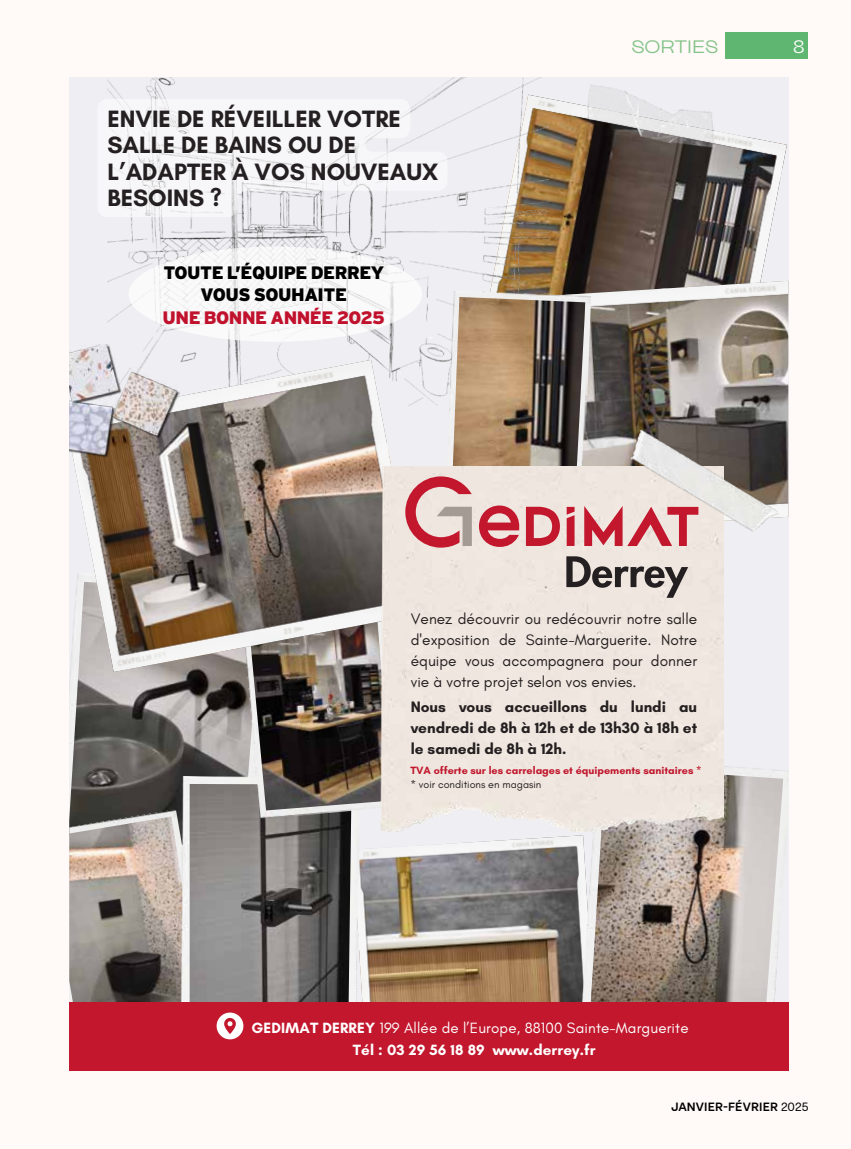
<style>
.page{position:relative;width:851px;height:1149px;background:#fff}
.page>*{position:absolute;margin:0;border:0;box-sizing:border-box;transform-origin:0 0}
.t1{font:700 24px/26.2px "Glacial Indifference";color:#241f20}
.t2{font:900 18px/22.2px "Interstate";letter-spacing:-.025em;color:#000;text-align:center}
.t3{font:900 18px "Interstate";letter-spacing:-.025em;color:#c1122d}
.t4{font:expanded 18px "Freigeist";letter-spacing:-.005em;color:#84c389}
.t5{font:18px "Freigeist";color:#fff}
.t6{font:15.45px/21px "Glacial Indifference";color:#241f20;text-align:justify}
.t7{font:700 15.45px/21px "Glacial Indifference";color:#241f20;text-align:justify}
.t8{font:15.15px/22.2px "Glacial Indifference";letter-spacing:.01em;color:#fff;text-align:center}
.t9{font:600 12px "BR Sonoma";letter-spacing:.01em;color:#000}
.t10{font:700 10.8px "Glacial Indifference";color:#c2172d}
.t11{font:10.8px "Glacial Indifference";color:#241f20}
.s1{font-weight:700}
.s2{font-weight:400}
</style>
<div class="page">
<div style="left:0;top:0;width:850px;height:1148px;background:#fffaf8"></div>
<div style="left:725px;top:32px;width:83px;height:27px;background:#5fb670"></div>
<div style="left:69px;top:78px;width:719px;height:992px;background:#efeff3"></div>
<img style="left:548px;top:98px;width:238px;height:183px">
<img style="left:107px;top:78px;width:441px;height:328px">
<img style="left:581px;top:85px;width:142px;height:68px">
<img style="left:529px;top:281px;width:259px;height:237px">
<img style="left:358px;top:835px;width:222px;height:166px">
<img style="left:69px;top:671px;width:173px;height:137px">
<img style="left:580px;top:757px;width:208px;height:244px">
<img style="left:589px;top:766px;width:194px;height:235px">
<img style="left:69px;top:808px;width:113px;height:8px">
<img style="left:69px;top:816px;width:113px;height:185px">
<img style="left:446px;top:291px;width:145px;height:175px">
<img style="left:452px;top:297px;width:133px;height:169px">
<img style="left:182px;top:776px;width:176px;height:225px">
<img style="left:190px;top:783px;width:161px;height:218px">
<img style="left:242px;top:671px;width:116px;height:148px">
<img style="left:249px;top:671px;width:132px;height:139px">
<img style="left:70px;top:360px;width:349px;height:311px">
<img style="left:69px;top:344px;width:111px;height:113px">
<div style="left:381px;top:466px;width:342px;height:365px;background:#efe6df"></div>
<img style="left:624px;top:400px;width:157px;height:158px">
<svg style="left:584px;top:506px;width:114px;height:40px;background:#db8d93"></svg>
<svg style="left:479px;top:505px;width:40px;height:41px;background:#d46b75"></svg>
<svg style="left:526px;top:506px;width:48px;height:40px;background:#d6747c"></svg>
<svg style="left:405px;top:476px;width:67px;height:71px;background:#d79b9e"></svg>
<svg style="left:566px;top:556px;width:122px;height:41px;background:#aea6a2"></svg>
<div style="left:69px;top:1001px;width:719px;height:69px;background:#c2172d"></div>
<svg style="left:216px;top:1012px;width:27px;height:26px"></svg>
<svg style="left:107px;top:99px;width:340px;height:118px"></svg>
<div style="left:128px;top:246px;width:294px;height:96px;background:#fff;border-radius:50%"></div>
<h1 class="t1" style="left:107px;top:105px;width:332px">ENVIE DE RÉVEILLER VOTRE<br>SALLE DE BAINS OU DE<br>L’ADAPTER À VOS NOUVEAUX<br>BESOINS ?</h1>
<p class="t2" style="left:163px;top:261px;width:222px">TOUTE L’ÉQUIPE DERREY<br>VOUS SOUHAITE</p>
<p class="t3" style="left:162px;top:307px;width:224px">UNE BONNE ANNÉE 2025</p>
<p class="t4" style="left:631px;top:36px;width:88px">SORTIES</p>
<p class="t5" style="left:793px;top:36px;width:13px">8</p>
<p class="t6" style="left:410px;top:608px;width:288px">Venez découvrir ou redécouvrir notre salle d'exposition de Sainte-Marguerite. Notre équipe vous accompagnera pour donner vie à votre projet selon vos envies.</p>
<p class="t7" style="left:410px;top:696px;width:288px">Nous vous accueillons du lundi au vendredi de 8h à 12h et de 13h30 à 18h et le samedi de 8h à 12h.</p>
<p class="t10" style="left:410px;top:763px;width:293px">TVA offerte sur les carrelages et équipements sanitaires *</p>
<p class="t11" style="left:410px;top:778px;width:132px">* voir conditions en magasin</p>
<p class="t8" style="left:251px;top:1016px;width:438px"><span class="s1">GEDIMAT DERREY</span> 199 Allée de l’Europe, 88100 Sainte-Marguerite<br><span class="s1">Tél : 03 29 56 18 89 www.derrey.fr</span></p>
<p class="t9" style="left:671px;top:1099px;width:139px">JANVIER-FÉVRIER <span class="s2">2025</span></p>
</div>
